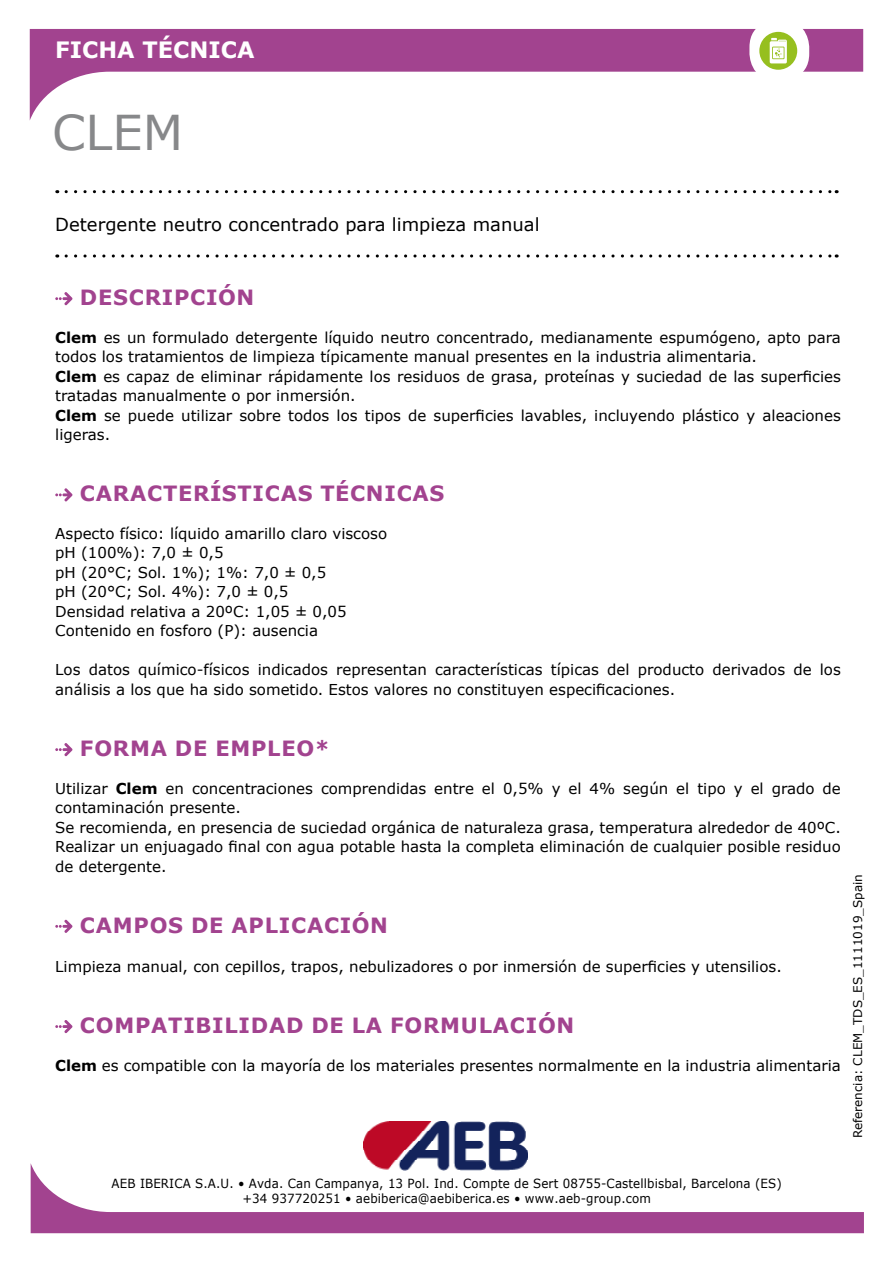
<style>
.page{position:relative;width:893px;height:1263px;background:#fff}
.page>*{position:absolute;margin:0;border:0;box-sizing:border-box;transform-origin:0 0}
.t1{font:48px "Verdana";color:#87888a}
.t2{font:700 22.5px "Verdana";color:#fff}
.t3{font:700 21px "Verdana";letter-spacing:.035em;color:#a2438f}
.t4{font:18px "Verdana";color:#000}
.t5{font:15px/19.5px "Verdana";color:#000}
.t6{font:12.6px/15.1px "Verdana";letter-spacing:.01em;color:#000;text-align:center;scale:.94 1}
.t7{font:12px "Verdana";color:#000}
.s1{font-weight:700}
</style>
<div class="page">
<svg style="left:66px;top:190px;width:771px;height:3px"></svg>
<svg style="left:66px;top:254px;width:771px;height:4px"></svg>
<img style="left:363px;top:1121px;width:165px;height:42px">
<svg style="left:31px;top:1163px;width:833px;height:70px"></svg>
<svg style="left:30px;top:29px;width:833px;height:91px"></svg>
<div style="left:749px;top:20px;width:60px;height:61px;background:#fff;border-radius:27px"></div>
<div style="left:759px;top:32px;width:38px;height:38px;background:#96bf1f;border-radius:50%"></div>
<svg style="left:770px;top:38px;width:17px;height:25px"></svg>
<svg style="left:55px;top:292px;width:17px;height:13px"></svg>
<svg style="left:55px;top:488px;width:17px;height:13px"></svg>
<svg style="left:55px;top:743px;width:17px;height:13px"></svg>
<svg style="left:55px;top:920px;width:17px;height:13px"></svg>
<svg style="left:55px;top:1020px;width:17px;height:13px"></svg>
<h2 class="t2" style="left:55px;top:34px;width:201px">FICHA TÉCNICA</h2>
<h1 class="t1" style="left:52px;top:100px;width:133px">CLEM</h1>
<p class="t4" style="left:55px;top:212px;width:486px">Detergente neutro concentrado para limpieza manual</p>
<h3 class="t3" style="left:80px;top:283px;width:176px">DESCRIPCIÓN</h3>
<p class="t5" style="left:55px;top:327px;width:787px"><span class="s1">Clem</span> es un formulado detergente líquido neutro concentrado, medianamente espumógeno, apto para todos los tratamientos de limpieza típicamente manual presentes en la industria alimentaria.<br><span class="s1">Clem</span> es capaz de eliminar rápidamente los residuos de grasa, proteínas y suciedad de las superficies tratadas manualmente o por inmersión.<br><span class="s1">Clem</span> se puede utilizar sobre todos los tipos de superficies lavables, incluyendo plástico y aleaciones ligeras.</p>
<h3 class="t3" style="left:80px;top:479px;width:366px">CARACTERÍSTICAS TÉCNICAS</h3>
<p class="t5" style="left:55px;top:524px;width:333px">Aspecto físico: líquido amarillo claro viscoso pH (100%): 7,0 ± 0,5<br>pH (20°C; Sol. 1%); 1%: 7,0 ± 0,5<br>pH (20°C; Sol. 4%): 7,0 ± 0,5<br>Densidad relativa a 20ºC: 1,05 ± 0,05<br>Contenido en fosforo (P): ausencia</p>
<p class="t5" style="left:55px;top:660px;width:787px">Los datos químico-físicos indicados representan características típicas del producto derivados de los análisis a los que ha sido sometido. Estos valores no constituyen especificaciones.</p>
<h3 class="t3" style="left:80px;top:734px;width:251px">FORMA DE EMPLEO*</h3>
<p class="t5" style="left:55px;top:778px;width:787px">Utilizar <span class="s1">Clem</span> en concentraciones comprendidas entre el 0,5% y el 4% según el tipo y el grado de contaminación presente.<br>Se recomienda, en presencia de suciedad orgánica de naturaleza grasa, temperatura alrededor de 40ºC.<br>Realizar un enjuagado final con agua potable hasta la completa eliminación de cualquier posible residuo de detergente.</p>
<h3 class="t3" style="left:80px;top:910px;width:309px">CAMPOS DE APLICACIÓN</h3>
<p class="t5" style="left:55px;top:956px;width:728px">Limpieza manual, con cepillos, trapos, nebulizadores o por inmersión de superficies y utensilios.</p>
<h3 class="t3" style="left:80px;top:1010px;width:496px">COMPATIBILIDAD DE LA FORMULACIÓN</h3>
<p class="t5" style="left:55px;top:1055px;width:787px"><span class="s1">Clem</span> es compatible con la mayoría de los materiales presentes normalmente en la industria alimentaria</p>
<p class="t7" style="left:850px;top:1138px;width:266px;rotate:-90deg">Referencia: CLEM_TDS_ES_1111019_Spain</p>
<p class="t6" style="left:112px;top:1176px;width:714px">AEB IBERICA S.A.U. • Avda. Can Campanya, 13 Pol. Ind. Compte de Sert 08755-Castellbisbal, Barcelona (ES) +34 937720251 • aebiberica@aebiberica.es • www.aeb-group.com</p>
</div>
